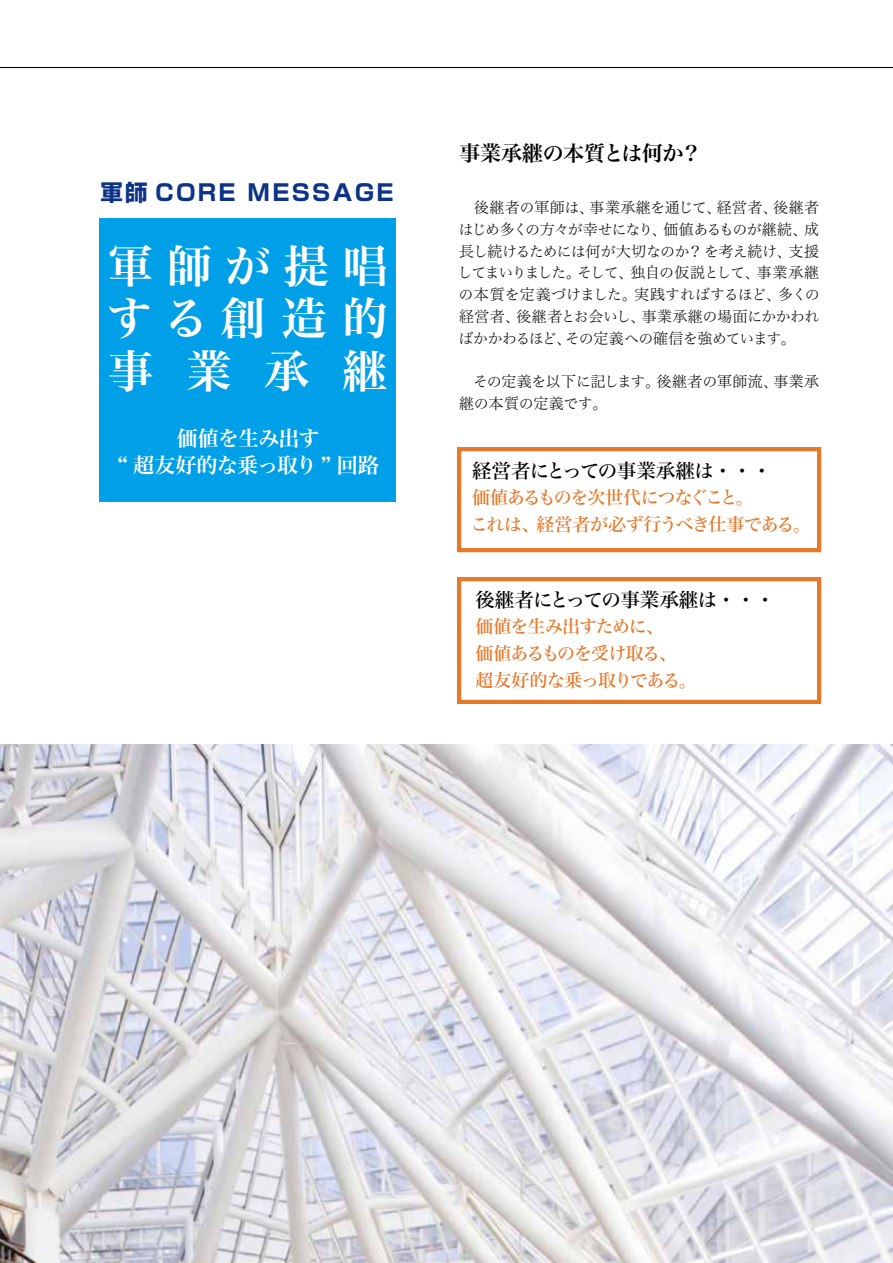
<style>
.page{position:relative;width:893px;height:1263px;background:#fff}
.page>*{position:absolute;margin:0;border:0;box-sizing:border-box;transform-origin:0 0}
.t1{font:45px/52.5px "Hira Min Std N W6";letter-spacing:.305em;color:#fff;text-align:justify}
.t2{font:700 22.5px "Shin Go Pro";letter-spacing:.1em;color:#0c3388}
.t3{font:21px/27px "Hira Min Std N W6";letter-spacing:-.03em;color:#fff;text-align:center}
.t4{font:21px "Hira Min Std N W6";letter-spacing:-.015em;color:#000}
.t5{font:19.5px "Hira Min Std N W5";letter-spacing:-.03em;color:#000}
.t6{font:18px/27px "Hira Min Std N W5";letter-spacing:-.055em;color:#e6782a}
.t7{font:15px/21.8px "Hira Min Std N W2";letter-spacing:-.02em;color:#000;text-align:justify}
</style>
<div class="page">
<img style="left:0;top:745px;width:893px;height:518px">
<div style="left:100px;top:218px;width:296px;height:283px;background:#00a0e9"></div>
<hr style="left:0;top:67px;width:893px;height:1px;background:#000">
<div style="left:457px;top:447px;width:364px;height:105px;border:4px solid #e6782a"></div>
<div style="left:457px;top:577px;width:364px;height:127px;border:4px solid #e6782a"></div>
<h2 class="t2" style="left:100px;top:175px;width:295px">軍師 CORE MESSAGE</h2>
<h1 class="t1" style="left:107px;top:240px;width:282px">軍師が提唱する創造的事業承継</h1>
<h3 class="t3" style="left:117px;top:425px;width:263px">価値を生み出す<br>“ 超友好的な乗っ取り ” 回路</h3>
<h3 class="t4" style="left:459px;top:138px;width:244px">事業承継の本質とは何か？</h3>
<p class="t7" style="left:457px;top:196px;width:364px;text-indent:17px">後継者の軍師は、事業承継を通じて、経営者、後継者はじめ多くの方々が幸せになり、価値あるものが継続、成長し続けるためには何が大切なのか？を考え続け、支援してまいりました。そして、独自の仮説として、事業承継の本質を定義づけました。実践すればするほど、多くの経営者、後継者とお会いし、事業承継の場面にかかわればかかわるほど、その定義への確信を強めています。</p>
<p class="t7" style="left:459px;top:370px;width:361px;text-indent:14px">その定義を以下に記します。後継者の軍師流、事業承継の本質の定義です。</p>
<h3 class="t5" style="left:472px;top:457px;width:301px">経営者にとっての事業承継は・・・</h3>
<p class="t6" style="left:471px;top:484px;width:342px">価値あるものを次世代につなぐこと。<br>これは、経営者が必ず行うべき仕事である。</p>
<h3 class="t5" style="left:475px;top:586px;width:301px">後継者にとっての事業承継は・・・</h3>
<p class="t6" style="left:475px;top:612px;width:223px">価値を生み出すために、<br>価値あるものを受け取る、超友好的な乗っ取りである。</p>
</div>
